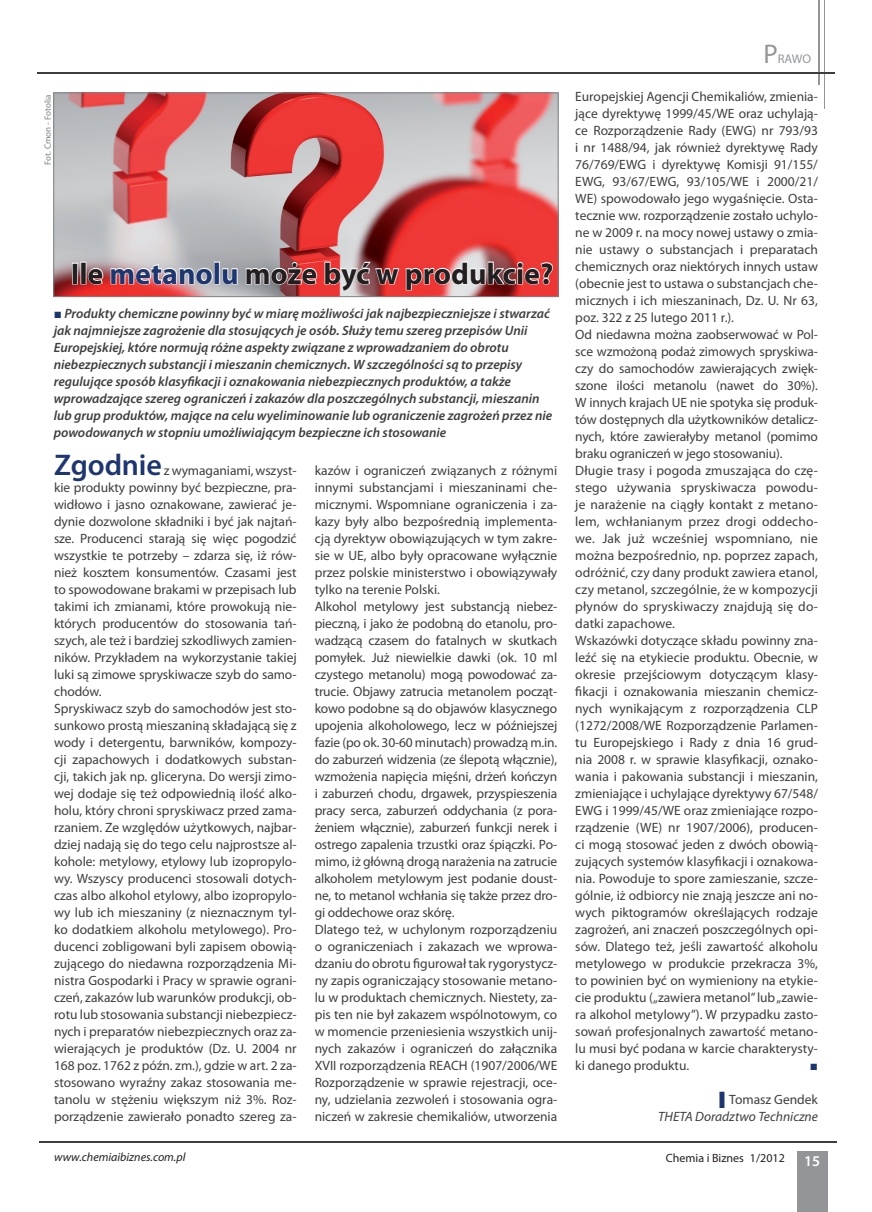
<style>
.page{position:relative;width:872px;height:1212px;background:#fff}
.page>*{position:absolute;margin:0;border:0;box-sizing:border-box;transform-origin:0 0}
.t1{font:700 30px "Myriad Pro";color:#231f20}
.t2{font:600 30px "Myriad Pro";letter-spacing:-.005em;color:#1e3670}
.t3{font:600 15px "Myriad Pro";color:#fff}
.t4{font:13.5px/17px "Myriad Pro";color:#3e3e3f;text-align:justify}
.t5{font:italic 600 13.5px/17px "Myriad Pro";color:#3e3e3f}
.t6{font:italic 13.5px "Myriad Pro";color:#3e3e3f}
.t7{font:13.5px "Arial";color:#1e3670}
.t8{font:12.6px "Myriad Pro";color:#939598}
.t9{font:italic 12px "Myriad Pro";color:#231f20}
.t10{font:12px "Myriad Pro";color:#231f20}
.t11{font:9px "Myriad Pro";color:#808285}
.s1{color:#1e3670}
.s2{font-family:"Arial";font-weight:400;font-style:normal;color:#1e3670}
.s3{font-size:27px}
.s4{font-family:"Garamond";font-weight:700;color:#1e3670}
</style>
<div class="page">
<div style="left:797px;top:1152px;width:30px;height:60px;background:#939598"></div>
<hr style="left:818px;top:0;width:1px;height:85px;background:#939598">
<hr style="left:39px;top:1141px;width:797px;height:2px;background:#3e3e3f">
<hr style="left:824px;top:0;width:1px;height:109px;background:#939598">
<hr style="left:37px;top:72px;width:798px;height:2px;background:#3e3e3f">
<img style="left:56px;top:95px;width:500px;height:200px">
<div style="left:54px;top:93px;width:504px;height:204px;border:1px solid #808285"></div>
<div style="left:72px;top:263px;width:6px;height:21px;border:2px solid #fff"></div>
<div style="left:80px;top:262px;width:6px;height:22px;border:2px solid #fff"></div>
<svg style="left:87px;top:267px;width:17px;height:18px"></svg>
<svg style="left:110px;top:263px;width:103px;height:23px"></svg>
<div style="left:214px;top:262px;width:6px;height:22px;border:2px solid #fff"></div>
<svg style="left:221px;top:267px;width:17px;height:18px"></svg>
<svg style="left:245px;top:261px;width:73px;height:24px"></svg>
<svg style="left:324px;top:247px;width:230px;height:51px;background:#d47272"></svg>
<p class="t11" style="left:42px;top:165px;width:72px;rotate:-90deg">Fot. Cmon - Fotolia</p>
<p class="t1" style="left:71px;top:254px;width:484px">Ile <span class="s1">metanolu</span> może być w produkcie?</p>
<p class="t5" style="left:54px;top:304px;width:500px"><span class="s2">■</span> Produkty chemiczne powinny być w miarę możliwości jak najbezpieczniejsze i stwarzać jak najmniejsze zagrożenie dla stosujących je osób. Służy temu szereg przepisów Unii Europejskiej, które normują różne aspekty związane z wprowadzaniem do obrotu niebezpiecznych substancji i mieszanin chemicznych. W szczególności są to przepisy regulujące sposób klasyfikacji i oznakowania niebezpiecznych produktów, a także wprowadzające szereg ograniczeń i zakazów dla poszczególnych substancji, mieszanin lub grup produktów, mające na celu wyeliminowanie lub ograniczenie zagrożeń przez nie powodowanych w stopniu umożliwiającym bezpieczne ich stosowanie</p>
<p class="t2" style="left:54px;top:446px;width:109px">Zgodnie</p>
<p class="t4" style="left:54px;top:462px;width:244px;text-indent:110px">z wymaganiami, wszyst&shy;kie produkty powinny być bezpieczne, pra&shy;widłowo i jasno oznakowane, zawierać je&shy;dynie dozwolone składniki i być jak najtań&shy;sze. Producenci starają się więc pogodzić wszystkie te potrzeby – zdarza się, iż rów&shy;nież kosztem konsumentów. Czasami jest to spowodowane brakami w przepisach lub takimi ich zmianami, które prowokują nie&shy;których producentów do stosowania tań&shy;szych, ale też i bardziej szkodliwych zamien&shy;ników. Przykładem na wykorzystanie takiej luki są zimowe spryskiwacze szyb do samo&shy;chodów.</p>
<p class="t4" style="left:54px;top:700px;width:244px">Spryskiwacz szyb do samochodów jest sto&shy;sunkowo prostą mieszaniną składającą się z wody i detergentu, barwników, kompozy&shy;cji zapachowych i dodatkowych substan&shy;cji, takich jak np. gliceryna. Do wersji zimo&shy;wej dodaje się też odpowiednią ilość alko&shy;holu, który chroni spryskiwacz przed zama&shy;rzaniem. Ze względów użytkowych, najbar&shy;dziej nadają się do tego celu najprostsze al&shy;kohole: metylowy, etylowy lub izopropylo&shy;wy. Wszyscy producenci stosowali dotych&shy;czas albo alkohol etylowy, albo izopropylo&shy;wy lub ich mieszaniny (z nieznacznym tyl&shy;ko dodatkiem alkoholu metylowego). Pro&shy;ducenci zobligowani byli zapisem obowią&shy;zującego do niedawna rozporządzenia Mi&shy;nistra Gospodarki i Pracy w sprawie ograni&shy;czeń, zakazów lub warunków produkcji, ob&shy;rotu lub stosowania substancji niebezpiecz&shy;nych i preparatów niebezpiecznych oraz za&shy;wierających je produktów (Dz. U. 2004 nr 168 poz. 1762 z późn. zm.), gdzie w art. 2 za&shy;stosowano wyraźny zakaz stosowania me&shy;tanolu w stężeniu większym niż 3%. Roz&shy;porządzenie zawierało ponadto szereg za-</p>
<p class="t4" style="left:315px;top:462px;width:244px">kazów i ograniczeń związanych z różnymi innymi substancjami i mieszaninami che&shy;micznymi. Wspomniane ograniczenia i za&shy;kazy były albo bezpośrednią implementa&shy;cją dyrektyw obowiązujących w tym zakre&shy;sie w UE, albo były opracowane wyłącznie przez polskie ministerstwo i obowiązywały tylko na terenie Polski.</p>
<p class="t4" style="left:315px;top:598px;width:244px">Alkohol metylowy jest substancją niebez&shy;pieczną, i jako że podobną do etanolu, pro&shy;wadzącą czasem do fatalnych w skutkach pomyłek. Już niewielkie dawki (ok. 10 ml czystego metanolu) mogą powodować za&shy;trucie. Objawy zatrucia metanolem począt&shy;kowo podobne są do objawów klasycznego upojenia alkoholowego, lecz w późniejszej fazie (po ok. 30-60 minutach) prowadzą m.in. do zaburzeń widzenia (ze ślepotą włącznie), wzmożenia napięcia mięśni, drżeń kończyn i zaburzeń chodu, drgawek, przyspieszenia pracy serca, zaburzeń oddychania (z pora&shy;żeniem włącznie), zaburzeń funkcji nerek i ostrego zapalenia trzustki oraz śpiączki. Po&shy;mimo, iż główną drogą narażenia na zatrucie alkoholem metylowym jest podanie doust&shy;ne, to metanol wchłania się także przez dro&shy;gi oddechowe oraz skórę.</p>
<p class="t4" style="left:315px;top:921px;width:244px">Dlatego też, w uchylonym rozporządzeniu o ograniczeniach i zakazach we wprowa&shy;dzaniu do obrotu figurował tak rygorystycz&shy;ny zapis ograniczający stosowanie metano&shy;lu w produktach chemicznych. Niestety, za&shy;pis ten nie był zakazem wspólnotowym, co w momencie przeniesienia wszystkich unij&shy;nych zakazów i ograniczeń do załącznika XVII rozporządzenia REACH (1907/2006/WE Rozporządzenie w sprawie rejestracji, oce&shy;ny, udzielania zezwoleń i stosowania ogra&shy;niczeń w zakresie chemikaliów, utworzenia</p>
<p class="t8" style="left:763px;top:51px;width:49px"><span class="s3">P</span>RAWO</p>
<p class="t4" style="left:575px;top:88px;width:244px">Europejskiej Agencji Chemikaliów, zmienia&shy;jące dyrektywę 1999/45/WE oraz uchylają&shy;ce Rozporządzenie Rady (EWG) nr 793/93 i nr 1488/94, jak również dyrektywę Rady 76/769/EWG i dyrektywę Komisji 91/155/ EWG, 93/67/EWG, 93/105/WE i 2000/21/ WE) spowodowało jego wygaśnięcie. Osta&shy;tecznie ww. rozporządzenie zostało uchylo&shy;ne w 2009 r. na mocy nowej ustawy o zmia&shy;nie ustawy o substancjach i preparatach chemicznych oraz niektórych innych ustaw (obecnie jest to ustawa o substancjach che&shy;micznych i ich mieszaninach, Dz. U. Nr 63, poz. 322 z 25 lutego 2011 r.).</p>
<p class="t4" style="left:575px;top:326px;width:244px">Od niedawna można zaobserwować w Pol&shy;sce wzmożoną podaż zimowych spryskiwa&shy;czy do samochodów zawierających zwięk&shy;szone ilości metanolu (nawet do 30%).<br>W innych krajach UE nie spotyka się produk&shy;tów dostępnych dla użytkowników detalicz&shy;nych, które zawierałyby metanol (pomimo braku ograniczeń w jego stosowaniu).</p>
<p class="t4" style="left:575px;top:462px;width:244px">Długie trasy i pogoda zmuszająca do czę&shy;stego używania spryskiwacza powodu&shy;je narażenie na ciągły kontakt z metano&shy;lem, wchłanianym przez drogi oddecho&shy;we. Jak już wcześniej wspomniano, nie można bezpośrednio, np. poprzez zapach, odróżnić, czy dany produkt zawiera etanol, czy metanol, szczególnie, że w kompozycji płynów do spryskiwaczy znajdują się do&shy;datki zapachowe.</p>
<p class="t4" style="left:575px;top:632px;width:244px">Wskazówki dotyczące składu powinny zna&shy;leźć się na etykiecie produktu. Obecnie, w okresie przejściowym dotyczącym klasy&shy;fikacji i oznakowania mieszanin chemicz&shy;nych wynikającym z rozporządzenia CLP (1272/2008/WE Rozporządzenie Parlamen&shy;tu Europejskiego i Rady z dnia 16 grud&shy;nia 2008 r. w sprawie klasyfikacji, oznako&shy;wania i pakowania substancji i mieszanin, zmieniające i uchylające dyrektywy 67/548/ EWG i 1999/45/WE oraz zmieniające rozpo&shy;rządzenie (WE) nr 1907/2006), producen&shy;ci mogą stosować jeden z dwóch obowią&shy;zujących systemów klasyfikacji i oznakowa&shy;nia. Powoduje to spore zamieszanie, szcze&shy;gólnie, iż odbiorcy nie znają jeszcze ani no&shy;wych piktogramów określających rodzaje zagrożeń, ani znaczeń poszczególnych opi&shy;sów. Dlatego też, jeśli zawartość alkoholu metylowego w produkcie przekracza 3%, to powinien być on wymieniony na etykie&shy;cie produktu („zawiera metanol” lub „zawie&shy;ra alkohol metylowy”). W przypadku zasto&shy;sowań profesjonalnych zawartość metano&shy;lu musi być podana w karcie charakterysty&shy;ki danego produktu.</p>
<p class="t7" style="left:809px;top:1057px;width:10px">■</p>
<p class="t4" style="left:719px;top:1091px;width:100px"><span class="s4">▌</span>Tomasz Gendek</p>
<p class="t6" style="left:658px;top:1108px;width:161px">THETA Doradztwo Techniczne</p>
<p class="t9" style="left:54px;top:1149px;width:133px">www.chemiaibiznes.com.pl</p>
<p class="t10" style="left:666px;top:1151px;width:120px">Chemia i Biznes 1/2012</p>
<p class="t3" style="left:804px;top:1151px;width:18px">15</p>
</div>
